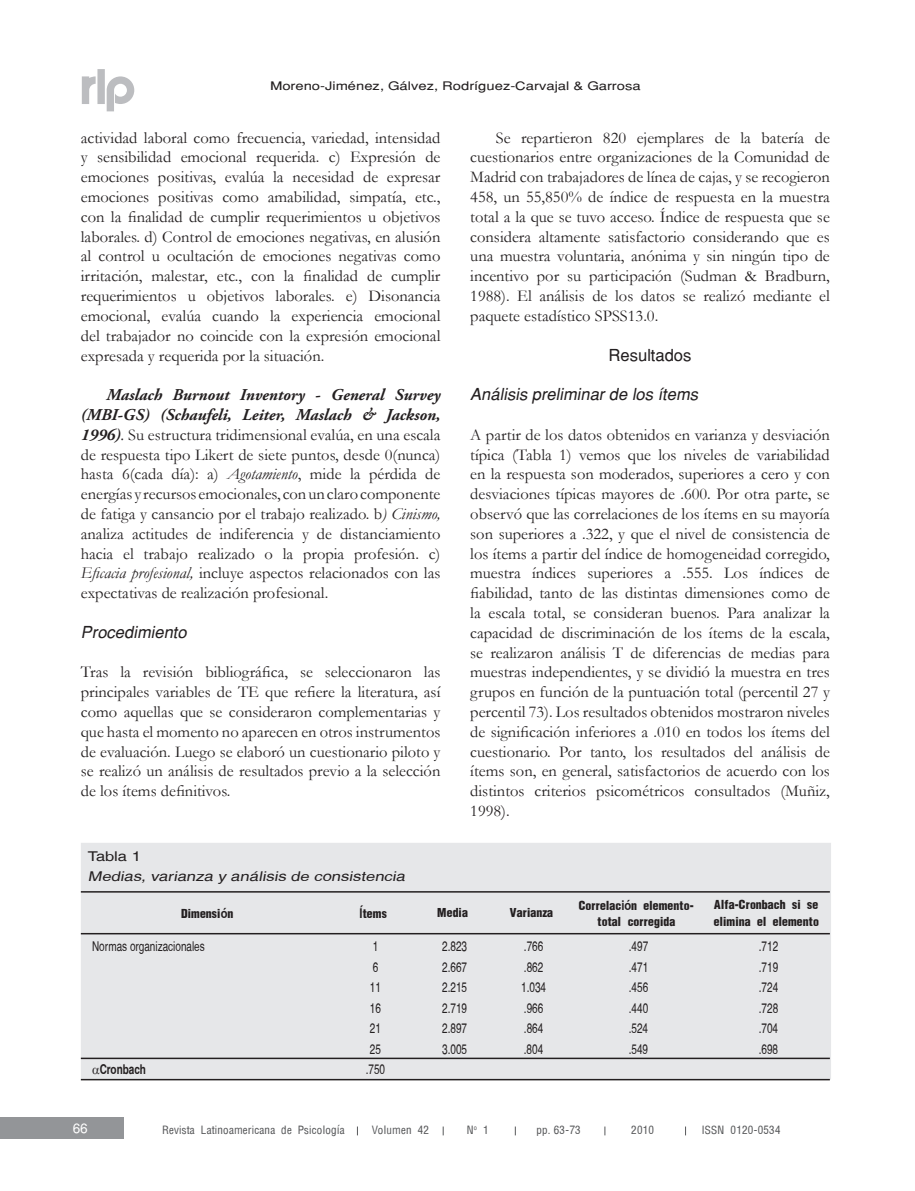
<style>
.page{position:relative;width:915px;height:1191px;background:#fff}
.page>*{position:absolute;margin:0;border:0;box-sizing:border-box;transform-origin:0 0}
.t1{font:16.5px/19.8px "Garamond";color:#231f20;text-align:justify}
.t2{font:italic 700 16.5px/19.8px "Adobe Garamond Pro";color:#231f20;text-align:right}
.t3{font:italic 16.5px "Helvetica";color:#231f20}
.t4{font:16.5px "Helvetica";color:#231f20}
.t5{font:condensed 13.5px "Helvetica";color:#231f20;scale:.9 1}
.t6{font:13.5px/16.5px "Helvetica Condensed Black Se";color:#231f20;text-align:center}
.t7{font:italic condensed 13.5px "Helvetica";color:#231f20;scale:1.5 1}
.t8{font:700 condensed 13.5px "Helvetica";color:#231f20;scale:.9 1}
.t9{font:condensed 13.5px "Helvetica";color:#231f20;scale:1.5 1}
.t10{font:13.5px "Helvetica";color:#fff}
.t11{font:100 condensed 12.75px "Helvetica";color:#57585a}
.t12{font:11.7px "Helvetica";color:#231f20;scale:1.25 1}
.s1{font-family:"Adobe Garamond Pro";font-weight:700;font-style:italic}
.s2{font-style:italic}
.s3{font-family:"Helvetica";font-weight:700;font-stretch:condensed}
.s4{font-weight:400}
.s5{color:#fff}
</style>
<div class="page">
<div style="left:0;top:1117px;width:124px;height:21px;background:#939598"></div>
<svg style="left:82px;top:69px;width:52px;height:42px"></svg>
<div style="left:81px;top:843px;width:749px;height:236px;background:#e6e7e9"></div>
<hr style="left:81px;top:891px;width:748px;height:1px;background:#231f20">
<hr style="left:81px;top:933px;width:748px;height:1px;background:#231f20">
<hr style="left:81px;top:1057px;width:748px;height:2px;background:#231f20">
<hr style="left:81px;top:1078px;width:748px;height:2px;background:#231f20">
<svg style="left:92px;top:1068px;width:7px;height:6px"></svg>
<p class="t12" style="left:270px;top:78px;width:298px">Moreno-Jiménez, Gálvez, Rodríguez-Carvajal &amp; Garrosa</p>
<p class="t1" style="left:81px;top:127px;width:361px">actividad laboral como frecuencia, variedad, intensidad y sensibilidad emocional requerida. c) Expresión de emociones positivas, evalúa la necesidad de expresar emociones positivas como amabilidad, simpatía, etc., con la finalidad de cumplir requerimientos u objetivos laborales. d) Control de emociones negativas, en alusión al control u ocultación de emociones negativas como irritación, malestar, etc., con la finalidad de cumplir requerimientos u objetivos laborales. e) Disonancia emocional, evalúa cuando la experiencia emocional del trabajador no coincide con la expresión emocional expresada y requerida por la situación.</p>
<p class="t2" style="left:81px;top:385px;width:361px">Maslach Burnout Inventory - General Survey (MBI-GS) (Schaufeli, Leiter, Maslach &amp; Jackson,</p>
<p class="t1" style="left:81px;top:424px;width:361px"><span class="s1">1996)</span><span class="s2">.</span> Su estructura tridimensional evalúa, en una escala de respuesta tipo Likert de siete puntos, desde 0(nunca) hasta 6(cada día): a) <span class="s2">Agotamiento</span>, mide la pérdida de energías y recursos emocionales, con un claro componente de fatiga y cansancio por el trabajo realizado. b<span class="s2">) Cinismo, </span>analiza actitudes de indiferencia y de distanciamiento hacia el trabajo realizado o la propia profesión. c)<br><span class="s2">Eficacia profesional,</span> incluye aspectos relacionados con las expectativas de realización profesional.</p>
<p class="t3" style="left:81px;top:622px;width:111px">Procedimiento</p>
<p class="t1" style="left:81px;top:662px;width:361px">Tras la revisión bibliográfica, se seleccionaron las principales variables de TE que refiere la literatura, así como aquellas que se consideraron complementarias y que hasta el momento no aparecen en otros instrumentos de evaluación. Luego se elaboró un cuestionario piloto y se realizó un análisis de resultados previo a la selección de los ítems definitivos.</p>
<p class="t1" style="left:470px;top:127px;width:361px;text-indent:26px">Se repartieron 820 ejemplares de la batería de cuestionarios entre organizaciones de la Comunidad de Madrid con trabajadores de línea de cajas, y se recogieron 458, un 55,850% de índice de respuesta en la muestra total a la que se tuvo acceso. Índice de respuesta que se considera altamente satisfactorio considerando que es una muestra voluntaria, anónima y sin ningún tipo de incentivo por su participación (Sudman &amp; Bradburn, 1988). El análisis de los datos se realizó mediante el paquete estadístico SPSS13.0.</p>
<p class="t4" style="left:608px;top:345px;width:84px">Resultados</p>
<p class="t3" style="left:470px;top:384px;width:233px">Análisis preliminar de los ítems</p>
<p class="t1" style="left:470px;top:424px;width:361px">A partir de los datos obtenidos en varianza y desviación típica (Tabla 1) vemos que los niveles de variabilidad en la respuesta son moderados, superiores a cero y con desviaciones típicas mayores de .600. Por otra parte, se observó que las correlaciones de los ítems en su mayoría son superiores a .322, y que el nivel de consistencia de los ítems a partir del índice de homogeneidad corregido, muestra índices superiores a .555. Los índices de fiabilidad, tanto de las distintas dimensiones como de la escala total, se consideran buenos. Para analizar la capacidad de discriminación de los ítems de la escala, se realizaron análisis T de diferencias de medias para muestras independientes, y se dividió la muestra en tres grupos en función de la puntuación total (percentil 27 y percentil 73). Los resultados obtenidos mostraron niveles de significación inferiores a .010 en todos los ítems del cuestionario. Por tanto, los resultados del análisis de ítems son, en general, satisfactorios de acuerdo con los distintos criterios psicométricos consultados (Muñiz, 1998).</p>
<p class="t9" style="left:88px;top:848px;width:37px">Tabla 1</p>
<p class="t7" style="left:88px;top:868px;width:215px">Medias, varianza y análisis de consistencia</p>
<p class="t6" style="left:181px;top:906px;width:54px">Dimensi<span class="s3">ó</span>n</p>
<p class="t6" style="left:359px;top:906px;width:29px"><span class="s3">Í</span>tems</p>
<p class="t6" style="left:437px;top:905px;width:32px">Media</p>
<p class="t6" style="left:509px;top:905px;width:45px">Varianza</p>
<p class="t6" style="left:578px;top:897px;width:117px">Correlac<span class="s3">ió</span>n elemento&shy;total corregida</p>
<p class="t6" style="left:713px;top:897px;width:107px;text-align:left">Alfa-Cronbach si se elimina el elemento</p>
<p class="t5" style="left:92px;top:938px;width:127px">Normas organizacionales</p>
<p class="t5" style="left:372px;top:938px;width:8px">1</p>
<p class="t5" style="left:442px;top:938px;width:29px">2.823</p>
<p class="t5" style="left:523px;top:938px;width:23px">.766</p>
<p class="t5" style="left:628px;top:938px;width:23px">.497</p>
<p class="t5" style="left:758px;top:938px;width:23px">.712</p>
<p class="t5" style="left:372px;top:959px;width:8px">6</p>
<p class="t5" style="left:442px;top:959px;width:29px">2.667</p>
<p class="t5" style="left:523px;top:959px;width:23px">.862</p>
<p class="t5" style="left:628px;top:959px;width:23px">.471</p>
<p class="t5" style="left:758px;top:959px;width:23px">.719</p>
<p class="t5" style="left:370px;top:979px;width:14px">11</p>
<p class="t5" style="left:442px;top:979px;width:29px">2.215</p>
<p class="t5" style="left:521px;top:979px;width:29px">1.034</p>
<p class="t5" style="left:628px;top:979px;width:23px">.456</p>
<p class="t5" style="left:758px;top:979px;width:23px">.724</p>
<p class="t5" style="left:370px;top:1000px;width:14px">16</p>
<p class="t5" style="left:442px;top:1000px;width:29px">2.719</p>
<p class="t5" style="left:523px;top:1000px;width:23px">.966</p>
<p class="t5" style="left:628px;top:1000px;width:23px">.440</p>
<p class="t5" style="left:758px;top:1000px;width:23px">.728</p>
<p class="t5" style="left:370px;top:1020px;width:14px">21</p>
<p class="t5" style="left:442px;top:1020px;width:29px">2.897</p>
<p class="t5" style="left:523px;top:1020px;width:23px">.864</p>
<p class="t5" style="left:628px;top:1020px;width:23px">.524</p>
<p class="t5" style="left:758px;top:1020px;width:23px">.704</p>
<p class="t5" style="left:370px;top:1041px;width:14px">25</p>
<p class="t5" style="left:442px;top:1041px;width:29px">3.005</p>
<p class="t5" style="left:523px;top:1041px;width:23px">.804</p>
<p class="t5" style="left:628px;top:1041px;width:23px">.549</p>
<p class="t5" style="left:758px;top:1041px;width:23px">.698</p>
<p class="t8" style="left:100px;top:1061px;width:53px">Cronbach</p>
<p class="t5" style="left:365px;top:1061px;width:23px">.750</p>
<p class="t10" style="left:73px;top:1120px;width:17px">66</p>
<p class="t11" style="left:162px;top:1125px;width:184px">Revista Latinoamericana de Psicolog<span class="s4">í</span>a</p>
<p class="t11" style="left:371px;top:1124px;width:59px">Volumen 42</p>
<p class="t11" style="left:466px;top:1124px;width:24px">N<sup>o</sup> 1</p>
<p class="t11" style="left:536px;top:1124px;width:46px">pp.<span class="s5">.</span>63-73</p>
<p class="t11" style="left:631px;top:1124px;width:25px">2010</p>
<p class="t11" style="left:701px;top:1124px;width:81px">ISSN 0120-0534</p>
</div>
